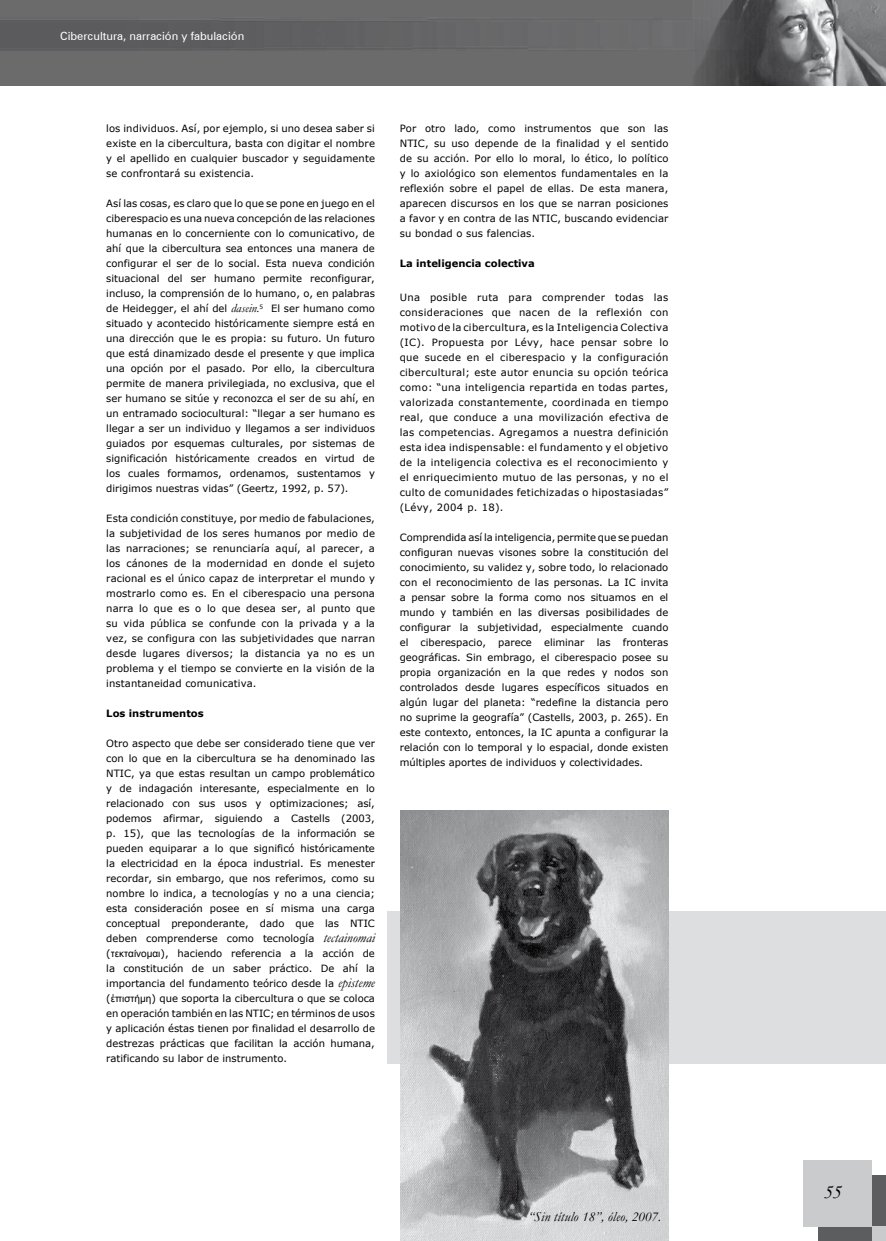
<style>
.page{position:relative;width:886px;height:1241px;background:#fff}
.page>*{position:absolute;margin:0;border:0;box-sizing:border-box;transform-origin:0 0}
.t1{font:20px "Monotype Corsiva";color:#000}
.t2{font:italic 13.75px "Garamond";letter-spacing:.01em;color:#000}
.t3{font:11.25px "Zurich BT";color:#fff}
.t4{font:10px/15px "Verdana";letter-spacing:.01em;color:#000;text-align:justify}
.t5{font:700 10px "Verdana";color:#000}
.s1{font-family:"Garamond";font-style:italic;font-size:12.5px}
.s2{font-family:"Garamond";font-style:italic;font-size:13.75px}
.s3{font-family:"Arial"}
</style>
<div class="page">
<div style="left:818px;top:1174px;width:68px;height:66px;background:#5c5d5e"></div>
<div style="left:803px;top:1160px;width:69px;height:66px;background:#cacbcc"></div>
<div style="left:872px;top:1226px;width:14px;height:14px;background:#cacbcc"></div>
<div style="left:387px;top:911px;width:499px;height:152px;background:#dddedf"></div>
<img style="left:400px;top:810px;width:269px;height:430px">
<img style="left:0;top:0;width:886px;height:86px">
<p class="t3" style="left:60px;top:30px;width:186px">Cibercultura, narración y fabulación</p>
<p class="t4" style="left:106px;top:121px;width:270px">los individuos. Así, por ejemplo, si uno desea saber si existe en la cibercultura, basta con digitar el nombre y el apellido en cualquier buscador y seguidamente se confrontará su existencia.</p>
<p class="t4" style="left:106px;top:196px;width:270px">Así las cosas, es claro que lo que se pone en juego en el ciberespacio es una nueva concepción de las relaciones humanas en lo concerniente con lo comunicativo, de ahí que la cibercultura sea entonces una manera de configurar el ser de lo social. Esta nueva condición situacional del ser humano permite reconfigurar, incluso, la comprensión de lo humano, o, en palabras de Heidegger, el ahí del <span class="s1">dasein.</span><sup>5</sup> El ser humano como situado y acontecido históricamente siempre está en una dirección que le es propia: su futuro. Un futuro que está dinamizado desde el presente y que implica una opción por el pasado. Por ello, la cibercultura permite de manera privilegiada, no exclusiva, que el ser humano se sitúe y reconozca el ser de su ahí, en un entramado sociocultural: “llegar a ser humano es llegar a ser un individuo y llegamos a ser individuos guiados por esquemas culturales, por sistemas de significación históricamente creados en virtud de los cuales formamos, ordenamos, sustentamos y dirigimos nuestras vidas” (Geertz, 1992, p. 57).</p>
<p class="t4" style="left:106px;top:511px;width:270px">Esta condición constituye, por medio de fabulaciones, la subjetividad de los seres humanos por medio de las narraciones; se renunciaría aquí, al parecer, a los cánones de la modernidad en donde el sujeto racional es el único capaz de interpretar el mundo y mostrarlo como es. En el ciberespacio una persona narra lo que es o lo que desea ser, al punto que su vida pública se confunde con la privada y a la vez, se configura con las subjetividades que narran desde lugares diversos; la distancia ya no es un problema y el tiempo se convierte en la visión de la instantaneidad comunicativa.</p>
<p class="t5" style="left:106px;top:707px;width:99px">Los instrumentos</p>
<p class="t4" style="left:106px;top:736px;width:270px">Otro aspecto que debe ser considerado tiene que ver con lo que en la cibercultura se ha denominado las NTIC, ya que estas resultan un campo problemático y de indagación interesante, especialmente en lo relacionado con sus usos y optimizaciones; así, podemos afirmar, siguiendo a Castells (2003, p. 15), que las tecnologías de la información se pueden equiparar a lo que significó históricamente la electricidad en la época industrial. Es menester recordar, sin embargo, que nos referimos, como su nombre lo indica, a tecnologías y no a una ciencia; esta consideración posee en sí misma una carga conceptual preponderante, dado que las NTIC deben comprenderse como tecnología <span class="s2">tectainomai </span>(<span class="s3">τεκταίνομαι</span>), haciendo referencia a la acción de la constitución de un saber práctico. De ahí la importancia del fundamento teórico desde la <span class="s2">episteme </span>(<span class="s3">ἐπιστήμη</span>) que soporta la cibercultura o que se coloca en operación también en las NTIC; en términos de usos y aplicación éstas tienen por finalidad el desarrollo de destrezas prácticas que facilitan la acción humana, ratificando su labor de instrumento.</p>
<p class="t4" style="left:400px;top:121px;width:270px">Por otro lado, como instrumentos que son las NTIC, su uso depende de la finalidad y el sentido de su acción. Por ello lo moral, lo ético, lo político y lo axiológico son elementos fundamentales en la reflexión sobre el papel de ellas. De esta manera, aparecen discursos en los que se narran posiciones a favor y en contra de las NTIC, buscando evidenciar su bondad o sus falencias.</p>
<p class="t5" style="left:400px;top:257px;width:137px">La inteligencia colectiva</p>
<p class="t4" style="left:400px;top:289px;width:270px">Una posible ruta para comprender todas las consideraciones que nacen de la reflexión con motivo de la cibercultura, es la Inteligencia Colectiva (IC). Propuesta por Lévy, hace pensar sobre lo que sucede en el ciberespacio y la configuración cibercultural; este autor enuncia su opción teórica como: “una inteligencia repartida en todas partes, valorizada constantemente, coordinada en tiempo real, que conduce a una movilización efectiva de las competencias. Agregamos a nuestra definición esta idea indispensable: el fundamento y el objetivo de la inteligencia colectiva es el reconocimiento y el enriquecimiento mutuo de las personas, y no el culto de comunidades fetichizadas o hipostasiadas” (Lévy, 2004 p. 18).</p>
<p class="t4" style="left:400px;top:529px;width:270px">Comprendida así la inteligencia, permite que se puedan configuran nuevas visones sobre la constitución del conocimiento, su validez y, sobre todo, lo relacionado con el reconocimiento de las personas. La IC invita a pensar sobre la forma como nos situamos en el mundo y también en las diversas posibilidades de configurar la subjetividad, especialmente cuando el ciberespacio, parece eliminar las fronteras geográficas. Sin embrago, el ciberespacio posee su propia organización en la que redes y nodos son controlados desde lugares específicos situados en algún lugar del planeta: “redefine la distancia pero no suprime la geografía” (Castells, 2003, p. 265). En este contexto, entonces, la IC apunta a configurar la relación con lo temporal y lo espacial, donde existen múltiples aportes de individuos y colectividades.</p>
<h2 class="t2" style="left:528px;top:1207px;width:135px">“Sin título 18”, óleo, 2007.</h2>
<h1 class="t1" style="left:823px;top:1179px;width:19px">55</h1>
</div>
